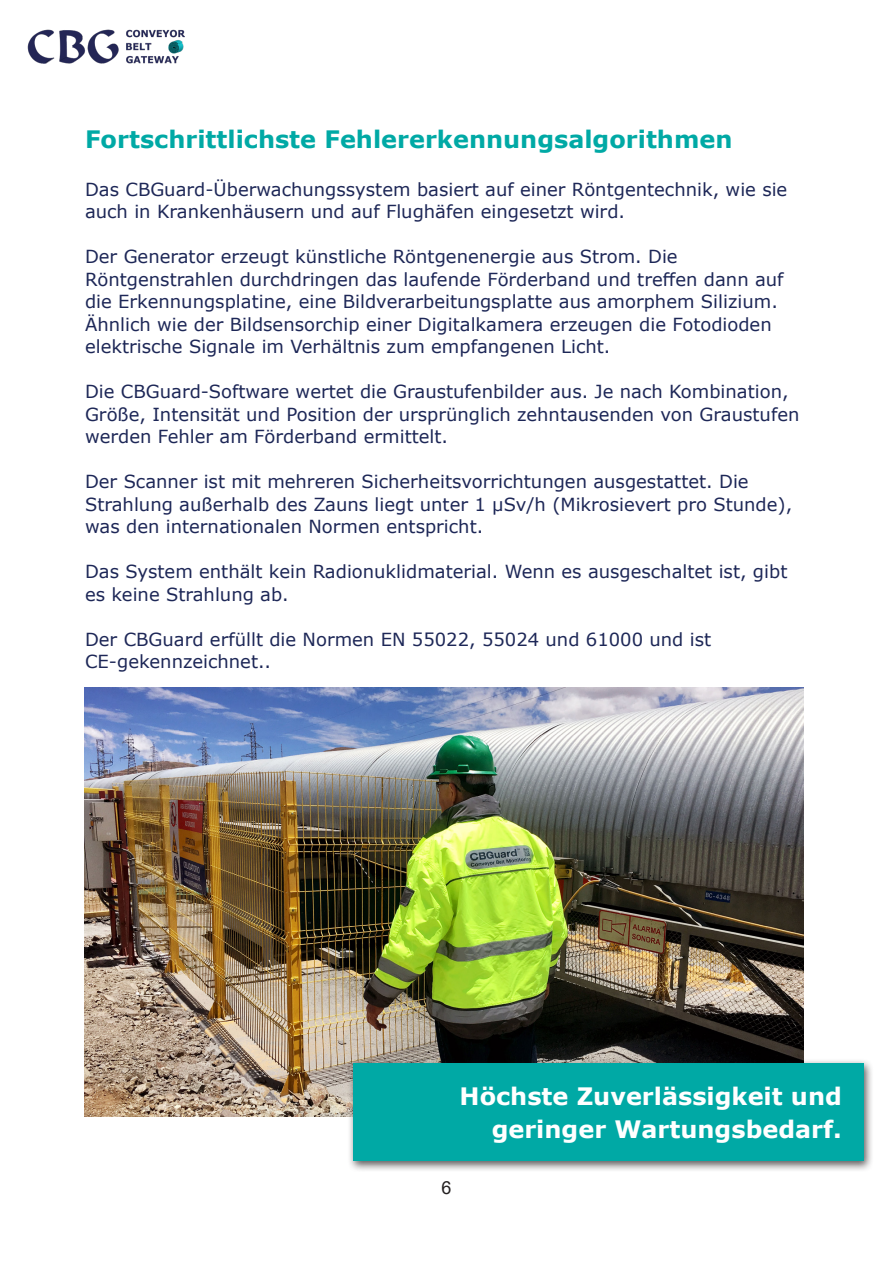
<style>
.page{position:relative;width:893px;height:1263px;background:#fff}
.page>*{position:absolute;margin:0;border:0;box-sizing:border-box;transform-origin:0 0}
.t1{font:700 24px "Verdana";color:#fff}
.t2{font:700 24px "Verdana";color:#00a9a5}
.t3{font:18px/22.5px "Verdana";color:#1d2757}
.t4{font:18px "Arial";color:#231f20}
</style>
<div class="page">
<img style="left:28px;top:30px;width:157px;height:34px">
<img style="left:84px;top:688px;width:720px;height:428px">
<div style="left:348px;top:1058px;width:526px;height:114px;background:#231f20;opacity:.75"></div>
<div style="left:353px;top:1063px;width:510px;height:98px;background:#00a9a5"></div>
<p class="t2" style="left:85px;top:122px;width:649px">Fortschrittlichste Fehlererkennungsalgorithmen</p>
<p class="t3" style="left:85px;top:178px;width:704px">Das CBGuard-Überwachungssystem basiert auf einer Röntgentechnik, wie sie auch in Krankenhäusern und auf Flughäfen eingesetzt wird.</p>
<p class="t3" style="left:85px;top:245px;width:700px">Der Generator erzeugt künstliche Röntgenenergie aus Strom. Die<br>Röntgenstrahlen durchdringen das laufende Förderband und treffen dann auf die Erkennungsplatine, eine Bildverarbeitungsplatte aus amorphem Silizium.</p>
<p class="t3" style="left:85px;top:313px;width:688px">Ähnlich wie der Bildsensorchip einer Digitalkamera erzeugen die Fotodioden elektrische Signale im Verhältnis zum empfangenen Licht.</p>
<p class="t3" style="left:85px;top:380px;width:716px">Die CBGuard-Software wertet die Graustufenbilder aus. Je nach Kombination,<br>Größe, Intensität und Position der ursprünglich zehntausenden von Graustufen werden Fehler am Förderband ermittelt.</p>
<p class="t3" style="left:85px;top:470px;width:709px">Der Scanner ist mit mehreren Sicherheitsvorrichtungen ausgestattet. Die<br>Strahlung außerhalb des Zauns liegt unter 1 µSv/h (Mikrosievert pro Stunde), was den internationalen Normen entspricht.</p>
<p class="t3" style="left:85px;top:560px;width:704px">Das System enthält kein Radionuklidmaterial. Wenn es ausgeschaltet ist, gibt es keine Strahlung ab.</p>
<p class="t3" style="left:85px;top:628px;width:628px">Der CBGuard erfüllt die Normen EN 55022, 55024 und 61000 und ist</p>
<p class="t3" style="left:85px;top:650px;width:188px">CE-gekennzeichnet..</p>
<p class="t1" style="left:460px;top:1079px;width:384px">Höchste Zuverlässigkeit und</p>
<p class="t1" style="left:492px;top:1112px;width:352px">geringer Wartungsbedarf.</p>
<p class="t4" style="left:441px;top:1175px;width:12px">6</p>
</div>
